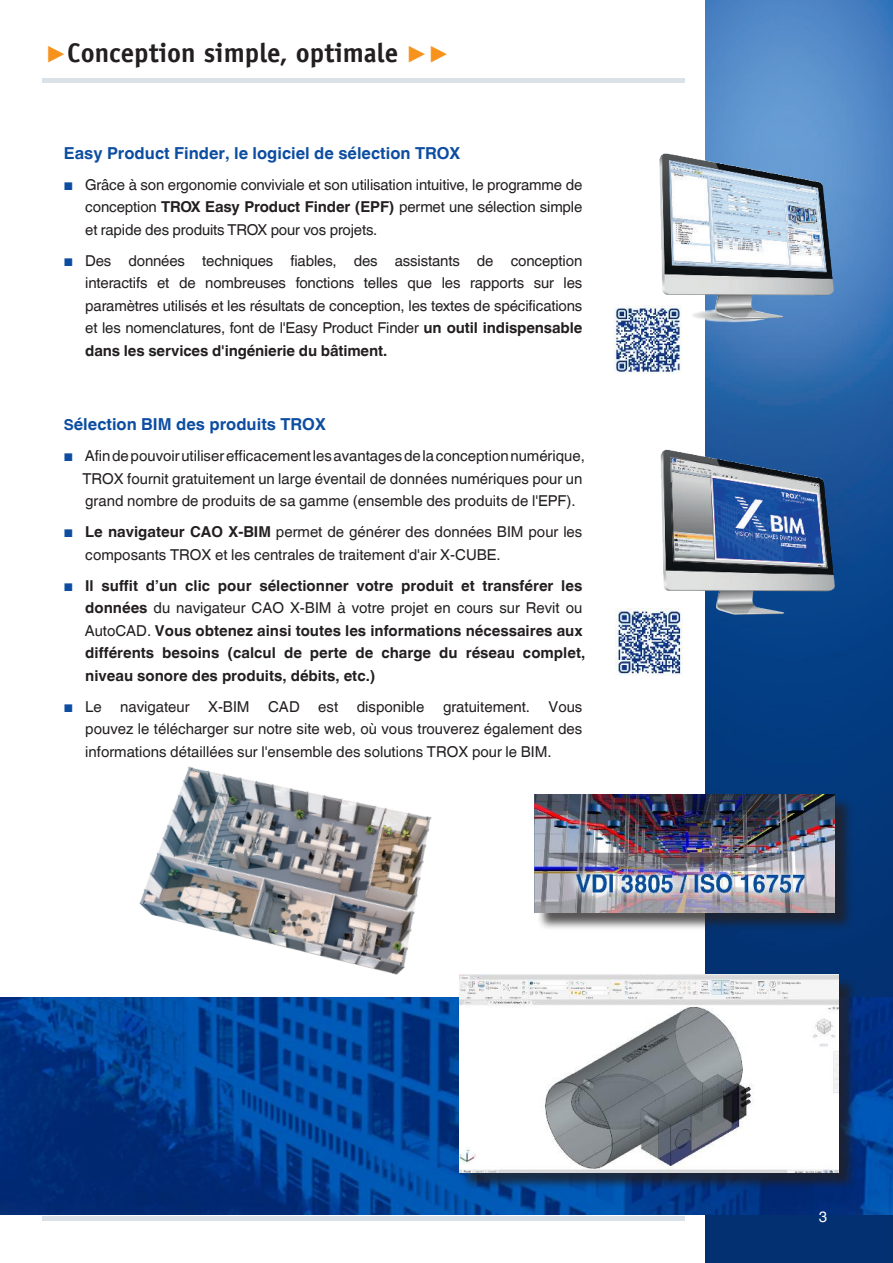
<style>
.page{position:relative;width:893px;height:1263px;background:#fff}
.page>*{position:absolute;margin:0;border:0;box-sizing:border-box;transform-origin:0 0}
.t1{font:700 27px "TROX Officina Sans";color:#231f20}
.t2{font:700 16.5px "TROX Helvetica";color:#0d4da1}
.t3{font:15px/22.5px "TROX Helvetica";color:#231f20;text-align:justify}
.t4{font:700 15px/22.5px "TROX Helvetica";color:#231f20}
.t5{font:15px "TROX Helvetica";color:#fff}
.s1{font-family:"TROX Helvetica";font-weight:400;color:#f7931d}
.s2{font-family:"Arial";font-weight:700;font-size:16.5px;color:#0d4da1}
.s3{font-weight:700}
.s4{font-size:15px}
.s5{font-family:"Arial";font-size:16.5px;color:#0d4da1}
.s6{font-weight:400}
</style>
<div class="page">
<img style="left:706px;top:0;width:187px;height:1263px">
<img style="left:659px;top:136px;width:201px;height:225px">
<img style="left:660px;top:435px;width:202px;height:207px">
<img style="left:0;top:997px;width:893px;height:217px">
<div style="left:461px;top:977px;width:396px;height:213px;background:#231f20;opacity:.75"></div>
<img style="left:459px;top:975px;width:379px;height:197px">
<div style="left:536px;top:797px;width:317px;height:134px;background:#231f20;opacity:.75"></div>
<img style="left:534px;top:794px;width:301px;height:118px">
<hr style="left:43px;top:79px;width:642px;height:4px;background:#dae2e7">
<div style="left:43px;top:1216px;width:642px;height:5px;background:#dae2e7"></div>
<img style="left:614px;top:305px;width:67px;height:68px">
<img style="left:615px;top:608px;width:68px;height:68px">
<img style="left:112px;top:766px;width:356px;height:240px">
<p class="t1" style="left:46px;top:36px;width:406px"><span class="s1">▶</span>Conception simple, optimale <span class="s1">▶▶</span></p>
<p class="t2" style="left:64px;top:143px;width:398px">Easy Product Finder, le logiciel de sélection TROX</p>
<p class="t3" style="left:85px;top:173px;width:499px;text-indent:-22px"><span class="s2">■</span> Grâce à son ergonomie conviviale et son utilisation intuitive, le programme de conception <span class="s3">TROX Easy Product Finder (EPF)</span> permet une sélection simple et rapide des produits TROX pour vos projets.</p>
<p class="t3" style="left:85px;top:249px;width:499px;text-indent:-22px"><span class="s2">■</span> Des données techniques fiables, des assistants de conception interactifs et de nombreuses fonctions telles que les rapports sur les paramètres utilisés et les résultats de conception, les textes de spécifications et les nomenclatures, font de l'Easy Product Finder <span class="s3">un outil indispensable dans les services d'ingénierie du bâtiment.</span></p>
<p class="t2" style="left:64px;top:415px;width:264px"><span class="s4">S</span>élection BIM des produits TROX</p>
<p class="t3" style="left:82px;top:445px;width:504px;text-align:left;text-indent:-19px"><span class="s2">■</span> Afindepouvoirutiliserefficacementlesavantagesdelaconceptionnumérique,<br>TROX fournit gratuitement un large éventail de données numériques pour un grand nombre de produits de sa gamme (ensemble des produits de l'EPF).</p>
<p class="t3" style="left:85px;top:521px;width:499px;text-indent:-22px"><span class="s2">■</span> <span class="s3">Le navigateur CAO X-BIM</span> permet de générer des données BIM pour les composants TROX et les centrales de traitement d'air X-CUBE.</p>
<p class="t4" style="left:85px;top:574px;width:502px;text-indent:-21px"><span class="s5">■</span> Il suffit d’un clic pour sélectionner votre produit et transférer les données <span class="s6">du navigateur CAO X-BIM à votre projet en cours sur Revit ou AutoCAD.</span> Vous obtenez ainsi toutes les informations nécessaires aux différents besoins (calcul de perte de charge du réseau complet, niveau sonore des produits, débits, etc.)</p>
<p class="t3" style="left:85px;top:695px;width:499px;text-indent:-22px"><span class="s2">■</span> Le navigateur X-BIM CAD est disponible gratuitement. Vous pouvez le télécharger sur notre site web, où vous trouverez également des informations détaillées sur l'ensemble des solutions TROX pour le BIM.</p>
<p class="t5" style="left:819px;top:1207px;width:10px">3</p>
</div>
